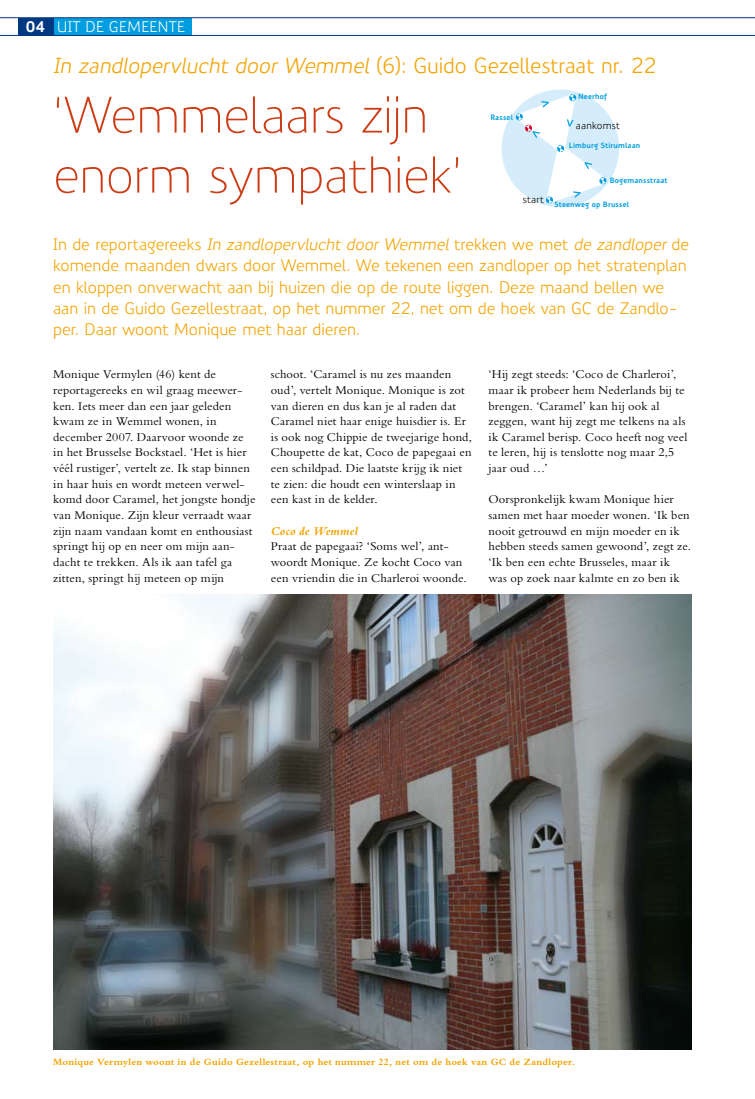
<style>
.page{position:relative;width:755px;height:1099px;background:#fff}
.page>*{position:absolute;margin:0;border:0;box-sizing:border-box;transform-origin:0 0}
.t1{font:300 50px/60px "Precious Sans";letter-spacing:-.01em;color:#cc3d15}
.t2{font:italic 21.25px "Precious Sans";color:#f3a300}
.t3{font:16.25px/21.2px "Precious Sans";letter-spacing:-.005em;color:#f3a300}
.t4{font:15px "Precious Sans";color:#fff}
.t5{font:12.5px/15.6px "Bembo Std";letter-spacing:.01em;color:#000}
.t6{font:italic 700 12.5px "Bembo Std";letter-spacing:.015em;color:#f3a300}
.t7{font:700 10px "Bembo Std";letter-spacing:.015em;color:#f3a300}
.t8{font:10px "Precious Sans";letter-spacing:.015em;color:#000}
.t9{font:700 7.5px "Precious Sans";letter-spacing:.02em;color:#009ee0}
.s1{font-weight:700}
.s2{font-style:normal}
.s3{font-style:italic}
</style>
<div class="page">
<div style="left:53px;top:18px;width:138px;height:17px;background:#009ee0"></div>
<div style="left:18px;top:18px;width:35px;height:17px;background:#003882"></div>
<hr style="left:0;top:18px;width:755px;height:1px;background:#003882">
<hr style="left:0;top:35px;width:755px;height:1px;background:#003882">
<img style="left:53px;top:594px;width:638px;height:455px">
<svg style="left:501px;top:89px;width:118px;height:118px"></svg>
<p class="t4" style="left:26px;top:17px;width:161px"><span class="s1">04</span> uit de gemeente</p>
<h2 class="t2" style="left:53px;top:51px;width:605px">In zandlopervlucht door Wemmel <span class="s2">(6): G uido G ezellestraat nr. 22</span></h2>
<h1 class="t1" style="left:53px;top:85px;width:410px">‘Wemmelaars zijn enorm sympathiek’</h1>
<p class="t9" style="left:578px;top:92px;width:31px">Neerhof</p>
<p class="t9" style="left:490px;top:112px;width:24px">Rassel</p>
<p class="t8" style="left:576px;top:119px;width:45px">aankomst</p>
<p class="t9" style="left:569px;top:141px;width:73px">Limburg Stirumlaan</p>
<p class="t9" style="left:609px;top:175px;width:59px">Bogemansstraat</p>
<p class="t9" style="left:554px;top:200px;width:76px">Steenweg op Brussel</p>
<p class="t3" style="left:53px;top:234px;width:637px">I n d e re p o rta ge re e k s <span class="s3">In zandlopervlucht door Wemmel</span> t re k ke n we m et <span class="s3">de zandloper</span> d e komende maanden dwars door Wemmel. We tekenen een zandloper op het stratenplan en kloppen onverwacht aan bij huizen die op de route liggen. Deze maand bellen we aan in de Guido Gezellestraat, op het nummer 22, net om de hoek van GC de Zandlo&shy;per. Daar woont Monique met haar dieren.</p>
<p class="t8" style="left:523px;top:193px;width:23px">start</p>
<p class="t5" style="left:53px;top:366px;width:204px">Monique Vermylen (46) kent de reportagereeks en wil graag meewer&shy;ken. Iets meer dan een jaar geleden kwam ze in Wemmel wonen, in december 2007. Daarvoor woonde ze in het Brusselse Bockstael. ‘Het is hier véél rustiger’, vertelt ze. Ik stap binnen in haar huis en wordt meteen verwel&shy;komd door Caramel, het jongste hondje van Monique. Zijn kleur verraadt waar zijn naam vandaan komt en enthousiast springt hij op en neer om mijn aan&shy;dacht te trekken. Als ik aan tafel ga zitten, springt hij meteen op mijn</p>
<p class="t5" style="left:271px;top:366px;width:203px">schoot. ‘Caramel is nu zes maanden oud’, vertelt Monique. Monique is zot van dieren en dus kan je al raden dat Caramel niet haar enige huisdier is. Er is ook nog Chippie de tweejarige hond, Choupette de kat, Coco de papegaai en een schildpad. Die laatste krijg ik niet te zien: die houdt een winterslaap in een kast in de kelder.</p>
<p class="t6" style="left:271px;top:524px;width:89px">Coco de Wemmel</p>
<p class="t5" style="left:271px;top:538px;width:197px">Praat de papegaai? ‘Soms wel’, ant&shy;woordt Monique. Ze kocht Coco van een vriendin die in Charleroi woonde.</p>
<p class="t5" style="left:488px;top:366px;width:200px">‘Hij zegt steeds: ‘Coco de Charleroi’, maar ik probeer hem Nederlands bij te brengen. ‘Caramel’ kan hij ook al zeggen, want hij zegt me telkens na als ik Caramel berisp. Coco heeft nog veel te leren, hij is tenslotte nog maar 2,5 jaar oud …’</p>
<p class="t5" style="left:488px;top:491px;width:204px">Oorspronkelijk kwam Monique hier samen met haar moeder wonen. ‘Ik ben nooit getrouwd en mijn moeder en ik hebben steeds samen gewoond’, zegt ze. ‘Ik ben een echte Brusseles, maar ik was op zoek naar kalmte en zo ben ik</p>
<p class="t7" style="left:53px;top:1056px;width:523px">Monique Vermylen woont in de Guido Gezellestraat, op het nummer 22, net om de hoek van GC de Zandloper.</p>
</div>
